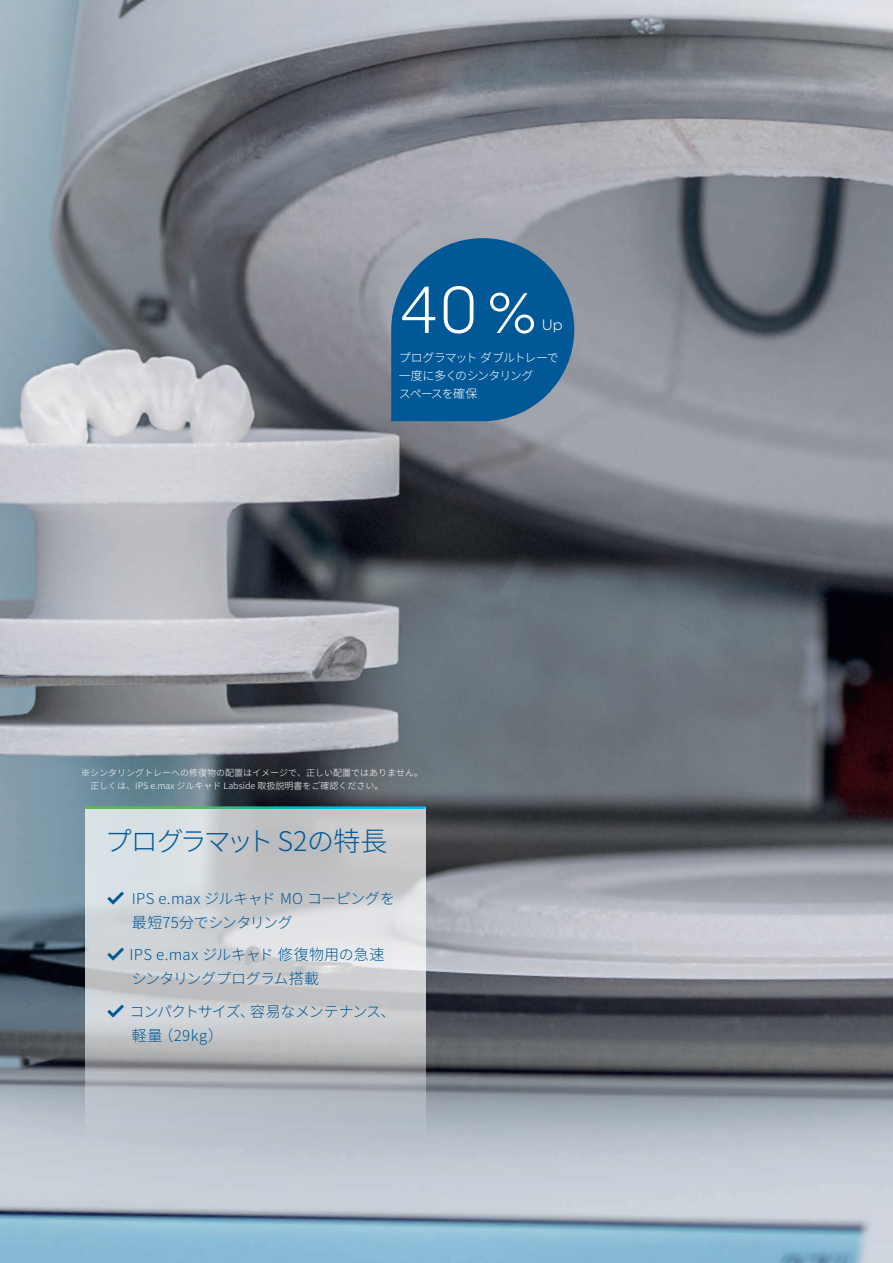
<style>
.page{position:relative;width:893px;height:1263px;background:#fff}
.page>*{position:absolute;margin:0;border:0;box-sizing:border-box;transform-origin:0 0}
.t1{font:66.15px "Uniform Pro Lgt";color:#fff}
.t2{font:300 27px "Noto Sans CJ Kjp";letter-spacing:-.03em;color:#015897}
.t3{font:300 15px/24px "Noto Sans CJ Kjp";letter-spacing:-.02em;color:#015897}
.t4{font:300 15px/24px "Noto Sans CJ Kjp";color:#015897}
.t5{font:300 15px/24px "Noto Sans CJ Kjp";letter-spacing:-.05em;color:#015897}
.t6{font:15px "Uniform Pro Lgt";color:#fff}
.t7{font:300 12px/18px "Noto Sans CJ Kjp";letter-spacing:-.075em;color:#fff}
.t8{font:300 9px/13.5px "Noto Sans CJ Kjp";color:#fff}
.s1{font-family:"Uniform Pro Bld";font-weight:400;font-size:25.5px}
</style>
<div class="page">
<img style="left:0;top:0;width:893px;height:1263px">
<div style="left:391px;top:238px;width:183px;height:183px;background:#015897;border-radius:92px"></div>
<svg style="left:85px;top:809px;width:340px;height:344px;background:#c4c7cb"></svg>
<hr style="left:85px;top:806px;width:340px;height:3px;background:#fff">
<h1 class="t1" style="left:399px;top:271px;width:140px">40%</h1>
<h3 class="t6" style="left:542px;top:316px;width:22px">Up</h3>
<h3 class="t7" style="left:399px;top:349px;width:161px">プログラマット ダブルトレーで一度に多くのシンタリング<br>スペースを確保</h3>
<p class="t8" style="left:90px;top:766px;width:334px;text-indent:-9px">※シンタリングトレーへの修復物の配置はイメージで、正しい配置ではありません。正しくは、IPS e.max ジルキャド Labside 取扱説明書をご確認ください。</p>
<h2 class="t2" style="left:105px;top:826px;width:284px">プログラマット S2の特長</h2>
<h3 class="t3" style="left:132px;top:886px;width:265px;text-indent:-26px"><span class="s1">✓</span> IPS e.max ジルキャド MO コーピングを最短75分でシンタリング</h3>
<h3 class="t4" style="left:132px;top:943px;width:254px;text-indent:-26px"><span class="s1">✓</span> IPS e.max ジルキャド 修復物用の急速シンタリングプログラム搭載</h3>
<h3 class="t5" style="left:132px;top:999px;width:265px;text-indent:-26px"><span class="s1">✓</span> コンパクトサイズ、容易なメンテナンス、軽量（29kg）</h3>
</div>
